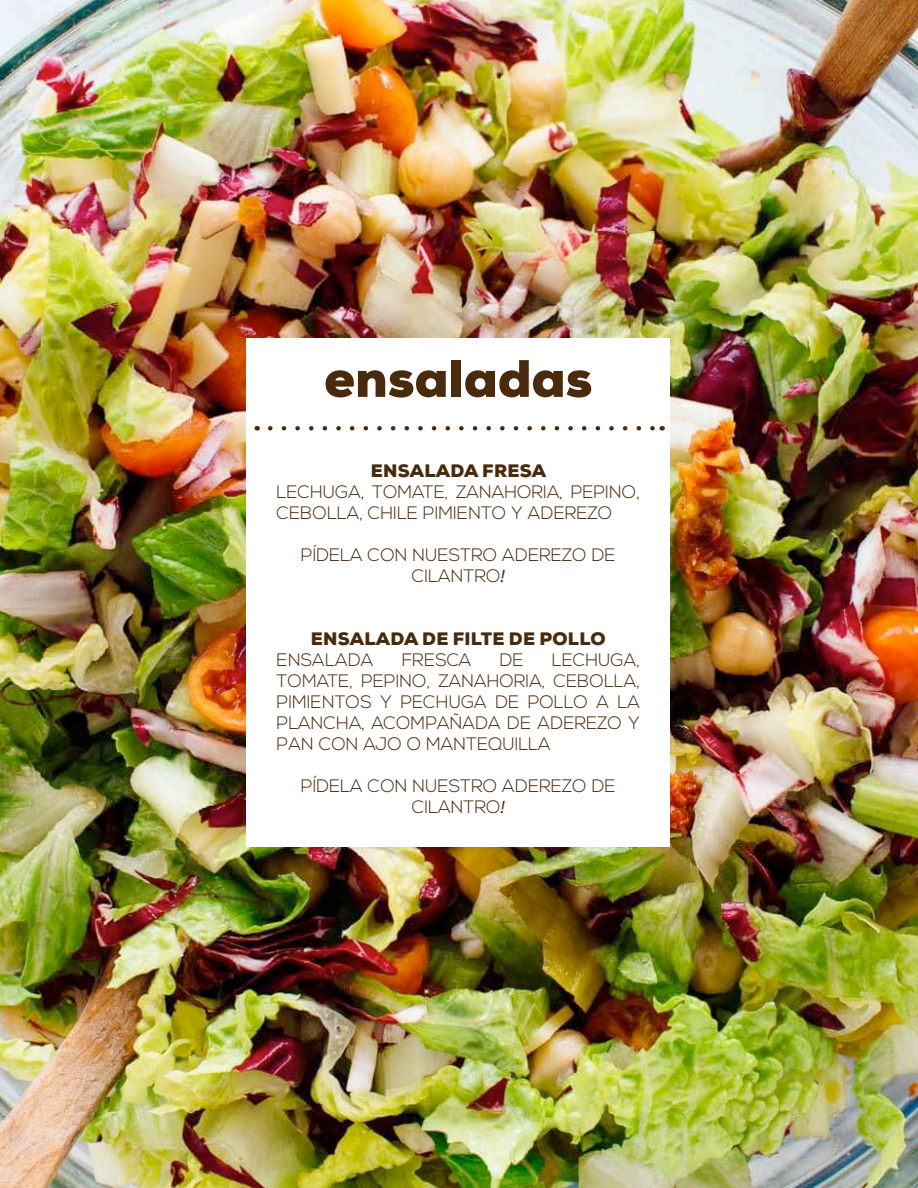
<style>
.page{position:relative;width:918px;height:1188px;background:#fff}
.page>*{position:absolute;margin:0;border:0;box-sizing:border-box;transform-origin:0 0}
.t1{font:900 52.5px "Nexa";color:#492a0d}
.t2{font:300 18px/21px "Nexa";color:#492a0d;text-align:center}
.t3{font:900 18px "Nexa";letter-spacing:.015em;color:#492a0d}
.s1{font-family:"Myriad Pro";font-weight:400;font-style:italic}
</style>
<div class="page">
<img style="left:0;top:0;width:918px;height:1188px">
<div style="left:246px;top:338px;width:424px;height:508px;background:#fff"></div>
<svg style="left:270px;top:426px;width:385px;height:5px"></svg>
<h1 class="t1" style="left:324px;top:345px;width:270px">ensaladas</h1>
<p class="t3" style="left:371px;top:459px;width:177px">ENSALADA FRESA</p>
<p class="t2" style="left:277px;top:482px;width:365px;text-align:left">LECHUGA, TOMATE, ZANAHORIA, PEPINO,<br>CEBOLLA, CHILE PIMIENTO Y ADEREZO</p>
<p class="t2" style="left:301px;top:545px;width:316px">PÍDELA CON NUESTRO ADEREZO DE<br>CILANTRO<span class="s1">!</span></p>
<p class="t3" style="left:311px;top:627px;width:297px">ENSALADA DE FILTE DE POLLO</p>
<p class="t2" style="left:277px;top:650px;width:98px">ENSALADA</p>
<p class="t2" style="left:402px;top:650px;width:71px">FRESCA</p>
<p class="t2" style="left:500px;top:650px;width:25px">DE</p>
<p class="t2" style="left:277px;top:650px;width:365px;text-align:justify;text-indent:275px">LECHUGA, TOMATE, PEPINO, ZANAHORIA, CEBOLLA, PIMIENTOS Y PECHUGA DE POLLO A LA PLANCHA, ACOMPAÑADA DE ADEREZO Y PAN CON AJO O MANTEQUILLA</p>
<p class="t2" style="left:301px;top:776px;width:316px">PÍDELA CON NUESTRO ADEREZO DE<br>CILANTRO<span class="s1">!</span></p>
</div>
